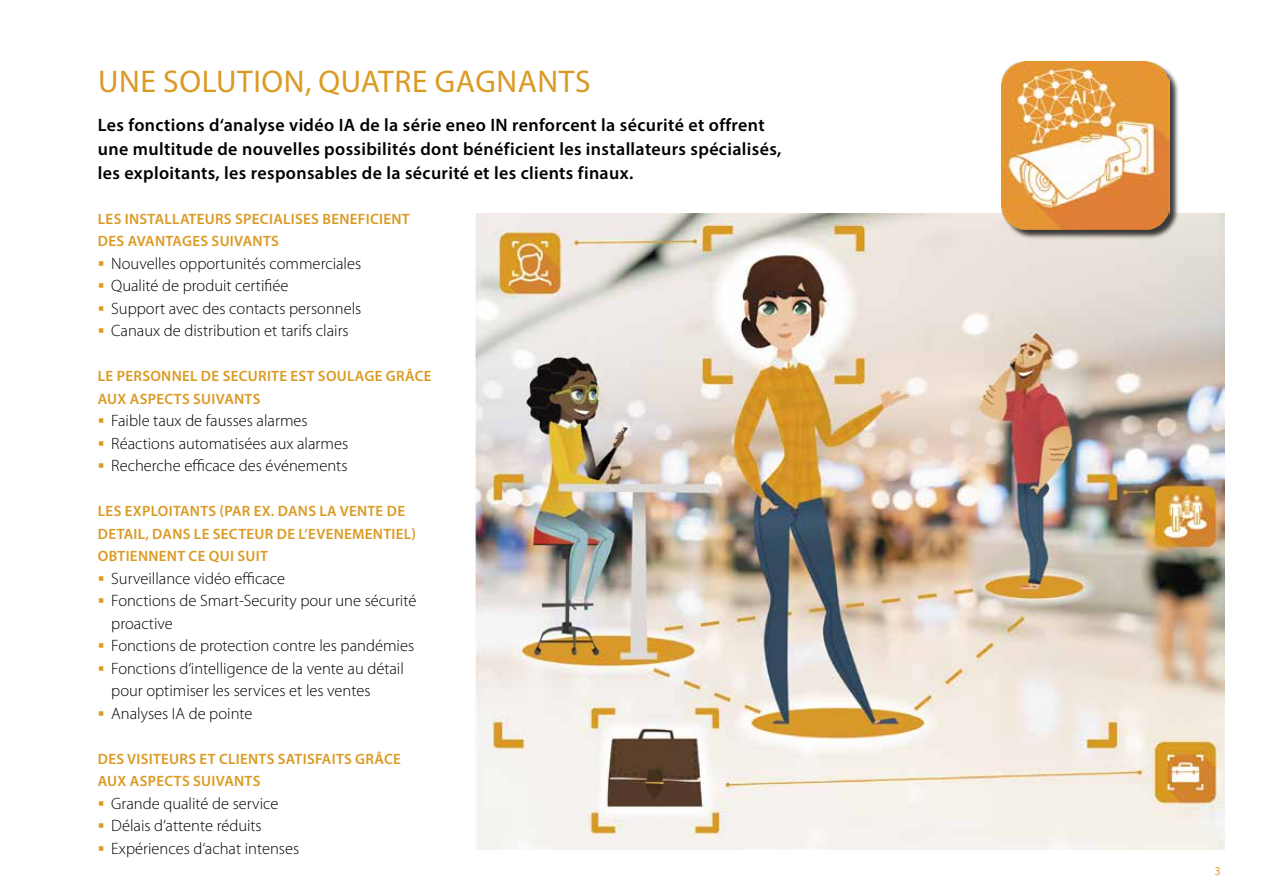
<style>
.page{position:relative;width:1263px;height:893px;background:#fff}
.page>*{position:absolute;margin:0;border:0;box-sizing:border-box;transform-origin:0 0}
.t1{font:31.5px "Myriad Pro";letter-spacing:.02em;color:#da9a23}
.t2{font:600 18px/24px "Myriad Pro";letter-spacing:.02em;color:#000}
.t3{font:300 16.5px/22.5px "Myriad Pro";color:#000}
.t4{font:600 15px/22.5px "Myriad Pro";letter-spacing:.02em;color:#da9a23}
.t5{font:300 12px "Myriad Pro";color:#da9a23}
</style>
<div class="page">
<img style="left:475px;top:213px;width:750px;height:637px">
<div style="left:1003px;top:64px;width:176px;height:176px;background:#000;opacity:.75"></div>
<img style="left:1001px;top:62px;width:168px;height:168px">
<h1 class="t1" style="left:98px;top:62px;width:494px">UNE SOLUTION, QUATRE GAGNANTS</h1>
<p class="t2" style="left:98px;top:113px;width:685px">Les fonctions d‘analyse vidéo IA de la série eneo IN renforcent la sécurité et offrent une multitude de nouvelles possibilités dont bénéficient les installateurs spécialisés, les exploitants, les responsables de la sécurité et les clients finaux.</p>
<p class="t4" style="left:98px;top:207px;width:313px">LES INSTALLATEURS SPECIALISES BENEFICIENT<br>DES AVANTAGES SUIVANTS</p>
<p class="t3" style="left:111px;top:252px;width:252px">Nouvelles opportunités commerciales Qualité de produit certifiée<br>Support avec des contacts personnels Canaux de distribution et tarifs clairs</p>
<p class="t4" style="left:98px;top:365px;width:335px">LE PERSONNEL DE SECURITE EST SOULAGE GRÂCE<br>AUX ASPECTS SUIVANTS</p>
<p class="t3" style="left:111px;top:410px;width:238px">Faible taux de fausses alarmes<br>Réactions automatisées aux alarmes<br>Recherche efficace des événements</p>
<p class="t4" style="left:98px;top:500px;width:320px">LES EXPLOITANTS (PAR EX. DANS LA VENTE DE<br>DETAIL, DANS LE SECTEUR DE L’EVENEMENTIEL)<br>OBTIENNENT CE QUI SUIT</p>
<p class="t3" style="left:111px;top:567px;width:307px">Surveillance vidéo efficace<br>Fonctions de Smart-Security pour une sécurité proactive<br>Fonctions de protection contre les pandémies Fonctions d‘intelligence de la vente au détail pour optimiser les services et les ventes Analyses IA de pointe</p>
<p class="t4" style="left:98px;top:747px;width:304px">DES VISITEURS ET CLIENTS SATISFAITS GRÂCE<br>AUX ASPECTS SUIVANTS</p>
<p class="t3" style="left:111px;top:792px;width:189px">Grande qualité de service<br>Délais d‘attente réduits<br>Expériences d‘achat intenses</p>
<p class="t5" style="left:1215px;top:865px;width:7px">3</p>
</div>
